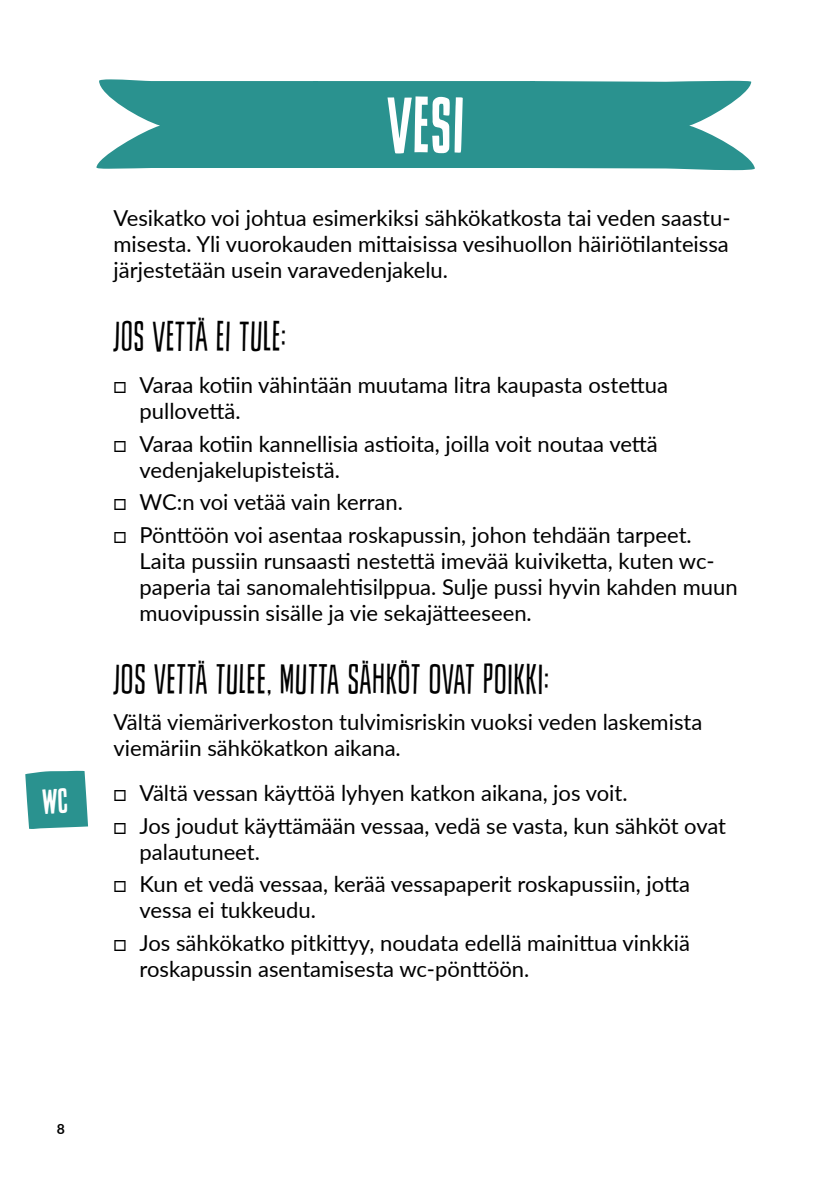
<style>
.page{position:relative;width:840px;height:1191px;background:#fff}
.page>*{position:absolute;margin:0;border:0;box-sizing:border-box;transform-origin:0 0}
.otsikko_2_nega{font:72px "Sheldon";color:#fff}
.otsikko_4{font:40px "Sheldon Feather";letter-spacing:.02em;color:#000}
.lista_viimeinen{font:22px/26px "Lato";color:#000}
.leipäteksti{font:22px/26px "Lato";color:#000;text-align:justify}
.t1{font:700 14px "Lato";color:#000}
</style>
<div class="page">
<svg style="left:96px;top:79px;width:658px;height:91px;background:#429e9c"></svg>
<svg style="left:25px;top:771px;width:63px;height:58px;background:#3c9b98"></svg>
<p class="otsikko_2_nega" style="left:387px;top:82px;width:78px">VESI</p>
<p class="leipäteksti" style="left:113px;top:204px;width:618px">Vesikatko voi johtua esimerkiksi sähkökatkosta tai veden saastu&shy;misesta. Yli vuorokauden mittaisissa vesihuollon häiriötilanteissa järjestetään usein varavedenjakelu.</p>
<p class="otsikko_4" style="left:113px;top:315px;width:174px">JOS VETTÄ EI TULE:</p>
<p class="lista_viimeinen" style="left:139px;top:371px;width:530px;text-indent:-26px">□ Varaa kotiin vähintään muutama litra kaupasta ostettua pullovettä.</p>
<p class="lista_viimeinen" style="left:139px;top:430px;width:519px;text-indent:-26px">□ Varaa kotiin kannellisia astioita, joilla voit noutaa vettä vedenjakelupisteistä.</p>
<p class="lista_viimeinen" style="left:113px;top:488px;width:291px">□ WC:n voi vetää vain kerran.</p>
<p class="lista_viimeinen" style="left:139px;top:521px;width:599px;text-indent:-26px">□ Pönttöön voi asentaa roskapussin, johon tehdään tarpeet.<br>Laita pussiin runsaasti nestettä imevää kuiviketta, kuten wc&shy;paperia tai sanomalehtisilppua. Sulje pussi hyvin kahden muun muovipussin sisälle ja vie sekajätteeseen.</p>
<p class="otsikko_4" style="left:113px;top:658px;width:436px">JOS VETTÄ TULEE, MUTTA SÄHKÖT OVAT POIKKI:</p>
<p class="leipäteksti" style="left:113px;top:708px;width:590px">Vältä viemäriverkoston tulvimisriskin vuoksi veden laskemista viemäriin sähkökatkon aikana.</p>
<p class="lista_viimeinen" style="left:113px;top:779px;width:515px">□ Vältä vessan käyttöä lyhyen katkon aikana, jos voit.</p>
<p class="lista_viimeinen" style="left:139px;top:812px;width:587px;text-indent:-26px">□ Jos joudut käyttämään vessaa, vedä se vasta, kun sähköt ovat palautuneet.</p>
<p class="lista_viimeinen" style="left:139px;top:870px;width:551px;text-indent:-26px">□ Kun et vedä vessaa, kerää vessapaperit roskapussiin, jotta vessa ei tukkeudu.</p>
<p class="lista_viimeinen" style="left:139px;top:929px;width:552px;text-indent:-26px">□ Jos sähkökatko pitkittyy, noudata edellä mainittua vinkkiä roskapussin asentamisesta wc-pönttöön.</p>
<p class="t1" style="left:57px;top:1118px;width:10px">8</p>
</div>
